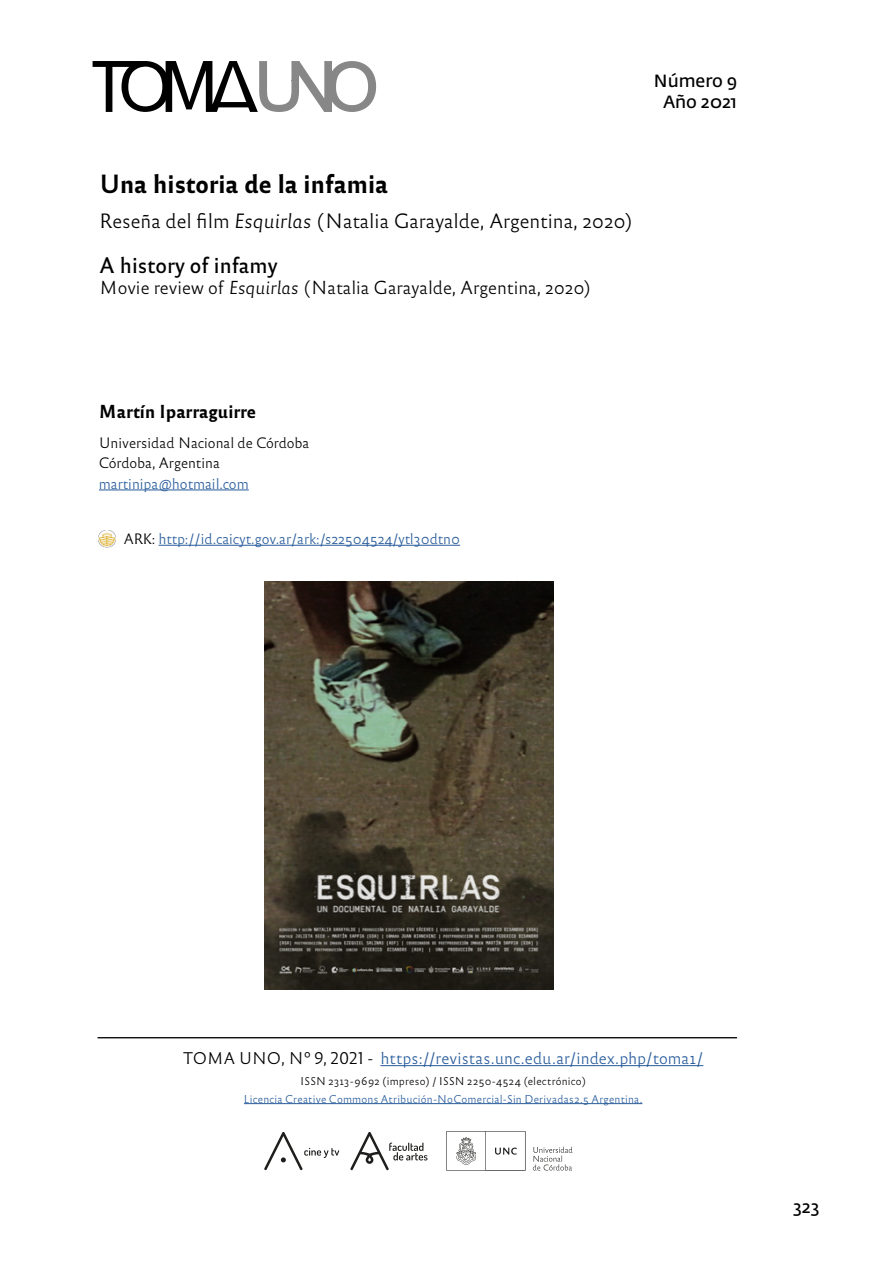
<style>
.page{position:relative;width:886px;height:1275px;background:#fff}
.page>*{position:absolute;margin:0;border:0;box-sizing:border-box;transform-origin:0 0}
.t1{font:24.5px "Reforma 2018 Negra";color:#000}
.t2{font:21px "Reforma 2018 Gris";color:#000}
.t3{font:19.25px "Reforma 2018 Blanca";color:#000}
.t4{font:17.5px "Reforma 2018 Blanca";color:#000}
.t5{font:17.5px "Reforma 2018 Negra";color:#000}
.t6{font:17.5px/21px "Fedra Sans Pro";color:#000;text-align:center}
.t7{font:15.75px "Reforma 2018 Blanca";letter-spacing:.005em;color:#275b9b}
.t8{font:14px "Reforma 2018 Blanca";color:#275b9b}
.t9{font:14px/20.3px "Reforma 2018 Blanca";color:#000}
.t10{font:10.5px "Reforma 2018 Blanca";letter-spacing:.02em;color:#275b9b}
.t11{font:10.5px "Reforma 2018 Blanca";letter-spacing:.025em;color:#000}
.s1{font-family:"Reforma 2018 Blanca Italica"}
.s2{color:#000}
</style>
<div class="page">
<hr style="left:380px;top:1065px;width:323px;height:1px;background:#275b9b">
<hr style="left:244px;top:1103px;width:398px;height:1px;background:#275b9b">
<hr style="left:97px;top:1037px;width:640px;height:1px;background:#000">
<svg style="left:264px;top:1132px;width:75px;height:38px"></svg>
<svg style="left:350px;top:1132px;width:77px;height:38px"></svg>
<svg style="left:533px;top:1147px;width:39px;height:23px"></svg>
<svg style="left:446px;top:1131px;width:79px;height:40px"></svg>
<svg style="left:93px;top:61px;width:283px;height:51px"></svg>
<hr style="left:99px;top:490px;width:150px;height:1px;background:#275b9b">
<hr style="left:159px;top:545px;width:301px;height:1px;background:#275b9b">
<img style="left:99px;top:530px;width:17px;height:17px">
<img style="left:264px;top:581px;width:289px;height:409px">
<p class="t6" style="left:654px;top:71px;width:85px">Número 9<br>Año 2021</p>
<h1 class="t1" style="left:100px;top:169px;width:290px">Una historia de la infamia</h1>
<h3 class="t3" style="left:100px;top:210px;width:534px">Reseña del film <span class="s1">Esquirlas</span> (Natalia Garayalde, Argentina, 2020)</h3>
<h2 class="t2" style="left:100px;top:253px;width:180px">A history of infamy</h2>
<p class="t4" style="left:100px;top:277px;width:492px">Movie review of <span class="s1">Esquirlas</span> (Natalia Garayalde, Argentina, 2020)</p>
<p class="t5" style="left:99px;top:401px;width:159px">Martín Iparraguirre</p>
<p class="t9" style="left:99px;top:433px;width:212px">Universidad Nacional de Córdoba<br>Córdoba, Argentina</p>
<p class="t8" style="left:99px;top:475px;width:151px">martinipa@hotmail.com</p>
<p class="t8" style="left:124px;top:531px;width:338px"><span class="s2">ARK:</span> http://id.caicyt.gov.ar/ark:/s22504524/ytl30dtn0</p>
<p class="t7" style="left:183px;top:1049px;width:522px"><span class="s2">TOMA UNO, Nº 9, 2021 -</span> https://revistas.unc.edu.ar/index.php/toma1/</p>
<p class="t11" style="left:300px;top:1075px;width:287px">ISSN 2313-9692 (impreso) / ISSN 2250-4524 (electrónico)</p>
<p class="t10" style="left:244px;top:1093px;width:400px">Licencia Creative Commons Atribución-NoComercial-Sin Derivadas2.5 Argentina.</p>
<p class="t6" style="left:793px;top:1196px;width:28px">323</p>
</div>
